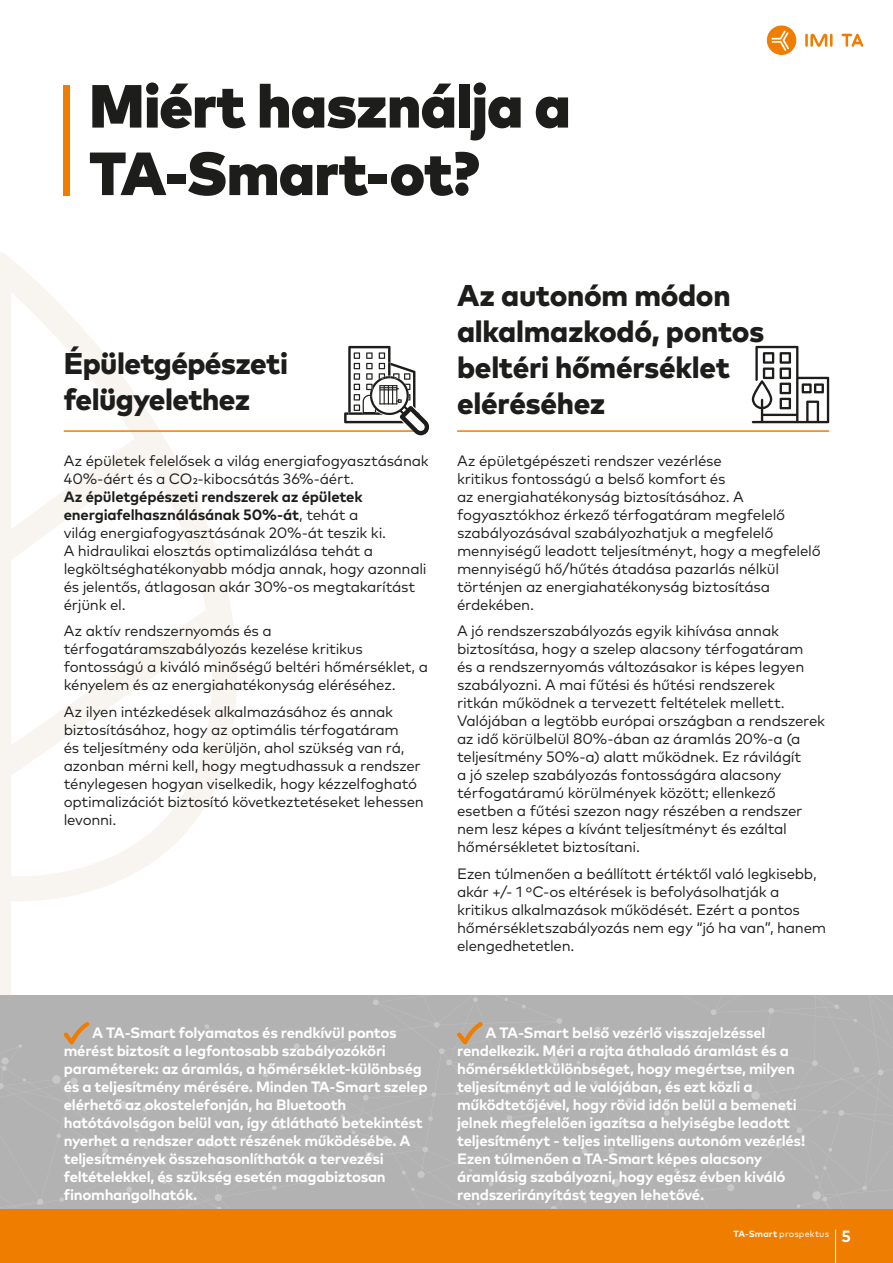
<style>
.page{position:relative;width:893px;height:1263px;background:#fff}
.page>*{position:absolute;margin:0;border:0;box-sizing:border-box;transform-origin:0 0}
.t1{font:900 60.75px/67.5px "Mark Pro";letter-spacing:-.01em;color:#1d1d1b}
.t2{font:800 30px/36px "Mark Pro";letter-spacing:-.015em;color:#1d1d1b}
.t3{font:700 16.2px "Mark Pro";color:#fff}
.t4{font:15px/18px "Mark Pro";letter-spacing:-.015em;color:#1d1d1b}
.t5{font:700 15px/18px "Mark Pro";letter-spacing:-.02em;color:#fff}
.t6{font:9px "Mark Pro";letter-spacing:.015em;color:#fff}
.s1{font-weight:700}
</style>
<div class="page">
<hr style="left:64px;top:430px;width:351px;height:2px;background:#ef7d00">
<svg style="left:344px;top:346px;width:85px;height:89px"></svg>
<hr style="left:457px;top:430px;width:372px;height:2px;background:#ef7d00">
<div style="left:0;top:995px;width:893px;height:214px;background:#b3b2b2"></div>
<svg style="left:457px;top:1022px;width:26px;height:22px"></svg>
<svg style="left:0;top:252px;width:234px;height:796px"></svg>
<div style="left:64px;top:85px;width:6px;height:110px;background:#ef7d00"></div>
<svg style="left:752px;top:346px;width:77px;height:77px"></svg>
<div style="left:0;top:1209px;width:893px;height:54px;background:#ef7d00"></div>
<svg style="left:805px;top:34px;width:27px;height:13px"></svg>
<svg style="left:841px;top:34px;width:22px;height:13px"></svg>
<svg style="left:767px;top:26px;width:29px;height:29px"></svg>
<hr style="left:835px;top:1229px;width:1px;height:34px;background:#fff">
<h1 class="t1" style="left:89px;top:67px;width:483px">Miért használja a<br>TA‑Smart-ot?</h1>
<h2 class="t2" style="left:64px;top:342px;width:226px">Épületgépészeti felügyelethez</h2>
<p class="t4" style="left:64px;top:450px;width:366px">Az épületek felelősek a világ energiafogyasztásának<br>40%-áért és a CO2-kibocsátás 36%-áért.</p>
<p class="t4" style="left:64px;top:486px;width:364px"><span class="s1">Az épületgépészeti rendszerek az épületek energiafelhasználásának 50%-át</span>, tehát a<br>világ energiafogyasztásának 20%-át teszik ki.<br>A hidraulikai elosztás optimalizálása tehát a legköltséghatékonyabb módja annak, hogy azonnali és jelentős, átlagosan akár 30%-os megtakarítást érjünk el.</p>
<p class="t4" style="left:64px;top:621px;width:366px">Az aktív rendszernyomás és a térfogatáramszabályozás kezelése kritikus fontosságú a kiváló minőségű beltéri hőmérséklet, a kényelem és az energiahatékonyság eléréséhez.</p>
<p class="t4" style="left:64px;top:701px;width:362px">Az ilyen intézkedések alkalmazásához és annak biztosításához, hogy az optimális térfogatáram<br>és teljesítmény oda kerüljön, ahol szükség van rá, azonban mérni kell, hogy megtudhassuk a rendszer ténylegesen hogyan viselkedik, hogy kézzelfogható optimalizációt biztosító következtetéseket lehessen levonni.</p>
<h2 class="t2" style="left:457px;top:275px;width:309px">Az autonóm módon alkalmazkodó, pontos beltéri hőmérséklet eléréséhez</h2>
<p class="t4" style="left:457px;top:450px;width:365px">Az épületgépészeti rendszer vezérlése<br>kritikus fontosságú a belső komfort és<br>az energiahatékonyság biztosításához. A fogyasztókhoz érkező térfogatáram megfelelő szabályozásával szabályozhatjuk a megfelelő mennyiségű leadott teljesítményt, hogy a megfelelő mennyiségű hő/hűtés átadása pazarlás nélkül történjen az energiahatékonyság biztosítása érdekében.</p>
<p class="t4" style="left:457px;top:621px;width:370px">A jó rendszerszabályozás egyik kihívása annak biztosítása, hogy a szelep alacsony térfogatáram<br>és a rendszernyomás változásakor is képes legyen szabályozni. A mai fűtési és hűtési rendszerek<br>ritkán működnek a tervezett feltételek mellett.<br>Valójában a legtöbb európai országban a rendszerek az idő körülbelül 80%‑ában az áramlás 20%-a (a teljesítmény 50%-a) alatt működnek. Ez rávilágít<br>a jó szelep szabályozás fontosságára alacsony térfogatáramú körülmények között; ellenkező esetben a fűtési szezon nagy részében a rendszer nem lesz képes a kívánt teljesítményt és ezáltal hőmérsékletet biztosítani.</p>
<p class="t4" style="left:457px;top:863px;width:371px">Ezen túlmenően a beállított értéktől való legkisebb, akár +/- 1 ºC-os eltérések is befolyásolhatják a kritikus alkalmazások működését. Ezért a pontos hőmérsékletszabályozás nem egy “jó ha van”, hanem elengedhetetlen.</p>
<p class="t5" style="left:64px;top:1022px;width:365px;text-indent:28px">A TA‑Smart folyamatos és rendkívül pontos mérést biztosít a legfontosabb szabályozóköri paraméterek: az áramlás, a hőmérséklet-különbség és a teljesítmény mérésére. Minden TA-Smart szelep elérhető az okostelefonján, ha Bluetooth hatótávolságon belül van, így átlátható betekintést nyerhet a rendszer adott részének működésébe. A teljesítmények összehasonlíthatók a tervezési feltételekkel, és szükség esetén magabiztosan finomhangolhatók.</p>
<p class="t5" style="left:457px;top:1022px;width:350px;text-indent:28px">A TA‑Smart belső vezérlő visszajelzéssel rendelkezik. Méri a rajta áthaladó áramlást és a hőmérsékletkülönbséget, hogy megértse, milyen teljesítményt ad le valójában, és ezt közli a működtetőjével, hogy rövid időn belül a bemeneti jelnek megfelelően igazítsa a helyiségbe leadott teljesítményt - teljes intelligens autonóm vezérlés!<br>Ezen túlmenően a TA‑Smart képes alacsony áramlásig szabályozni, hogy egész évben kiváló rendszerirányítást tegyen lehetővé.</p>
<p class="t6" style="left:733px;top:1227px;width:97px"><span class="s1">TA-Smart</span> prospektus</p>
<p class="t3" style="left:841px;top:1224px;width:11px">5</p>
</div>
